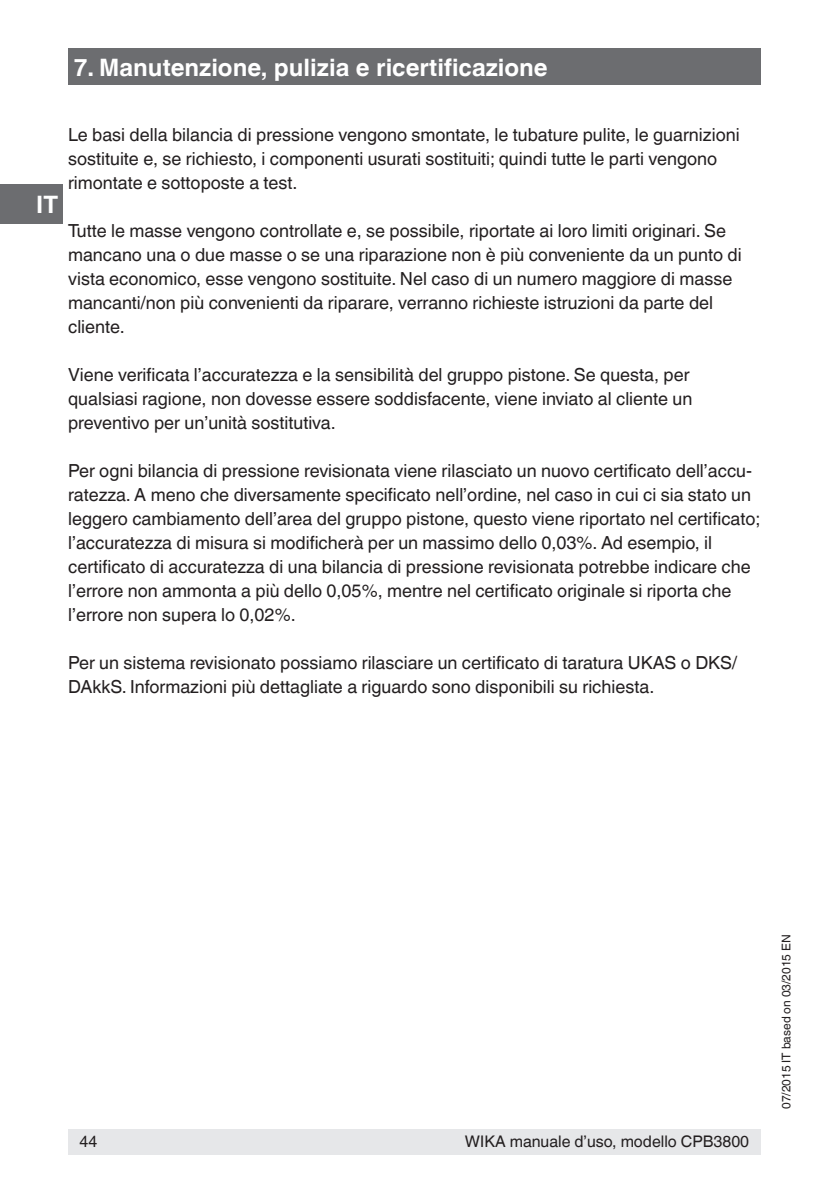
<style>
.page{position:relative;width:840px;height:1191px;background:#fff}
.page>*{position:absolute;margin:0;border:0;box-sizing:border-box;transform-origin:0 0}
.t1{font:700 24px "Helvetica World";color:#fff}
.t2{font:18px/24px "Helvetica World";color:#231f20}
.t3{font:16px "Helvetica World";color:#231f20}
.t4{font:12px "Helvetica World";color:#231f20}
</style>
<div class="page">
<div style="left:68px;top:1128px;width:692px;height:26px;background:#e6e7e9"></div>
<div style="left:68px;top:48px;width:692px;height:37px;background:#6c6d70"></div>
<div style="left:0;top:185px;width:62px;height:39px;background:#6c6d70"></div>
<h1 class="t1" style="left:74px;top:53px;width:475px">7. Manutenzione, pulizia e ricertificazione</h1>
<h1 class="t1" style="left:36px;top:191px;width:23px">IT</h1>
<p class="t2" style="left:68px;top:123px;width:672px">Le basi della bilancia di pressione vengono smontate, le tubature pulite, le guarnizioni sostituite e, se richiesto, i componenti usurati sostituiti; quindi tutte le parti vengono rimontate e sottoposte a test.</p>
<p class="t2" style="left:68px;top:219px;width:674px">Tutte le masse vengono controllate e, se possibile, riportate ai loro limiti originari. Se mancano una o due masse o se una riparazione non è più conveniente da un punto di vista economico, esse vengono sostituite. Nel caso di un numero maggiore di masse mancanti/non più convenienti da riparare, verranno richieste istruzioni da parte del cliente.</p>
<p class="t2" style="left:68px;top:363px;width:625px">Viene verificata l’accuratezza e la sensibilità del gruppo pistone. Se questa, per qualsiasi ragione, non dovesse essere soddisfacente, viene inviato al cliente un preventivo per un’unità sostitutiva.</p>
<p class="t2" style="left:68px;top:459px;width:693px">Per ogni bilancia di pressione revisionata viene rilasciato un nuovo certificato dell’accu&shy;ratezza. A meno che diversamente specificato nell’ordine, nel caso in cui ci sia stato un leggero cambiamento dell’area del gruppo pistone, questo viene riportato nel certificato; l’accuratezza di misura si modificherà per un massimo dello 0,03%. Ad esempio, il certificato di accuratezza di una bilancia di pressione revisionata potrebbe indicare che l’errore non ammonta a più dello 0,05%, mentre nel certificato originale si riporta che l’errore non supera lo 0,02%.</p>
<p class="t2" style="left:68px;top:650px;width:670px">Per un sistema revisionato possiamo rilasciare un certificato di taratura UKAS o DKS/<br>DAkkS. Informazioni più dettagliate a riguardo sono disponibili su richiesta.</p>
<p class="t3" style="left:79px;top:1132px;width:19px">44</p>
<p class="t3" style="left:464px;top:1132px;width:285px">WIKA manuale d’uso, modello CPB3800</p>
<p class="t4" style="left:778px;top:1109px;width:176px;rotate:-90deg">07/2015 IT based on 03/2015 EN</p>
</div>
